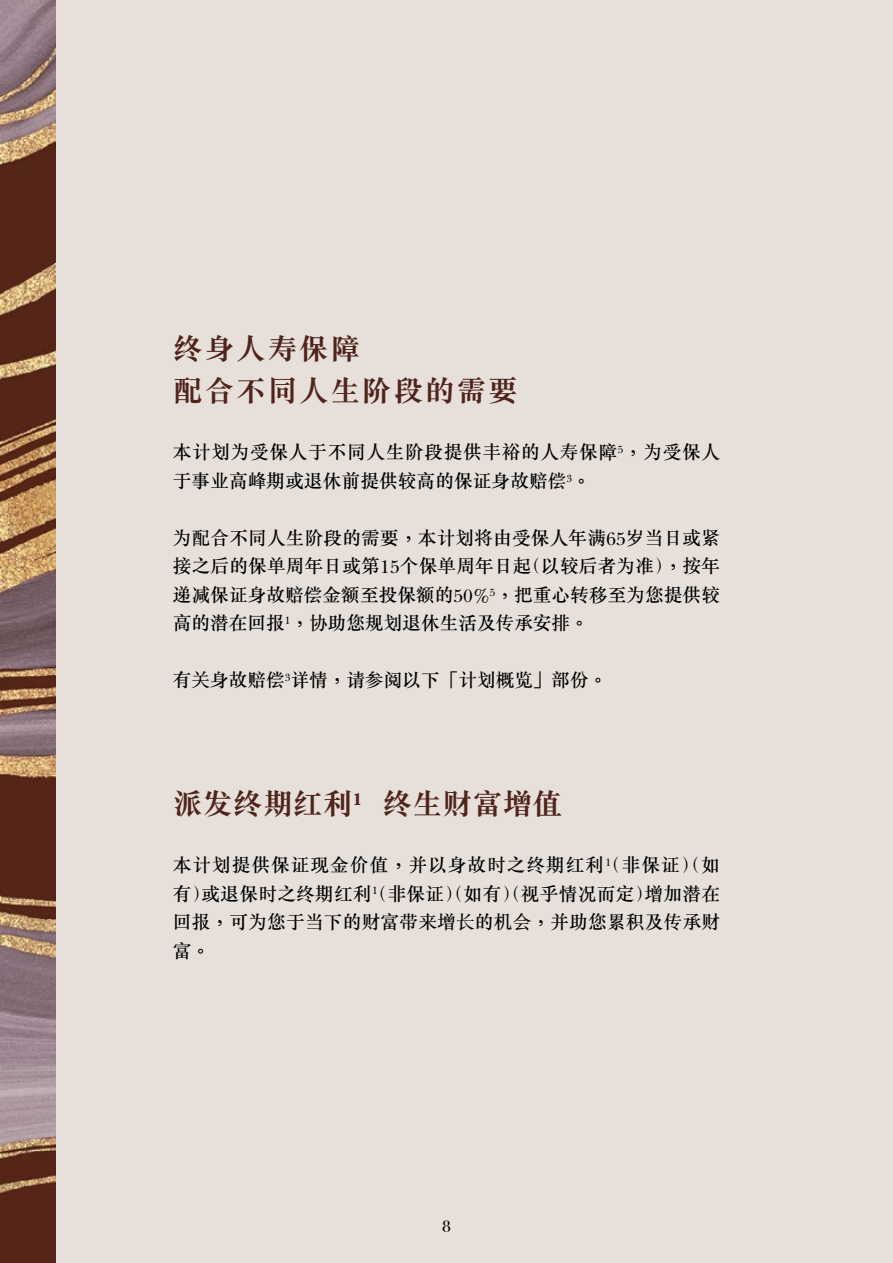
<style>
.page{position:relative;width:893px;height:1263px;background:#e7dfd9}
.page>*{position:absolute;margin:0;border:0;box-sizing:border-box;transform-origin:0 0}
.t1{font:700 30px/42px "M Sung HKS";letter-spacing:.05em;color:#4e241c}
.t2{font:700 30px "M Sung HKS";color:#4e241c}
.t3{font:500 18.75px/28.5px "M Sung HKS";color:#000;text-align:justify}
.t4{font:500 18.75px/28.5px "M Sung HKS";letter-spacing:.03em;color:#000}
.t5{font:16.5px "Bodoni Svty Two ITCTT";color:#000}
</style>
<div class="page">
<img style="left:0;top:0;width:55px;height:1263px">
<h1 class="t1" style="left:173px;top:327px;width:347px">終身人壽保障<br>配合不同人生階段的需要</h1>
<p class="t4" style="left:173px;top:438px;width:549px">本計劃為受保人於不同人生階段提供豐裕的人壽保障<sup>5</sup>，為受保人於事業高峰期或退休前提供較高的保證身故賠償<sup>3</sup>。</p>
<p class="t3" style="left:173px;top:523px;width:549px">為配合不同人生階段的需要，本計劃將由受保人年滿65歲當日或緊接之後的保單週年日或第15個保單週年日起(以較後者為準)，按年遞減保證身故賠償金額至投保額的50%<sup>5</sup>，把重心轉移至為您提供較高的潛在回報<sup>1</sup>，協助您規劃退休生活及傳承安排。</p>
<p class="t3" style="left:173px;top:666px;width:436px">有關身故賠償<sup>3</sup>詳情，請參閱以下「計劃概覽」部份。</p>
<h1 class="t2" style="left:173px;top:783px;width:391px">派發終期紅利<sup>1</sup> 終生財富增值</h1>
<p class="t3" style="left:173px;top:850px;width:549px">本計劃提供保證現金價值，並以身故時之終期紅利<sup>1</sup>(非保證)(如有)或退保時之終期紅利<sup>1</sup>(非保證)(如有)(視乎情況而定)增加潛在回報，可為您於當下的財富帶來增長的機會，並助您累積及傳承財富。</p>
<p class="t5" style="left:442px;top:1212px;width:10px">8</p>
</div>
